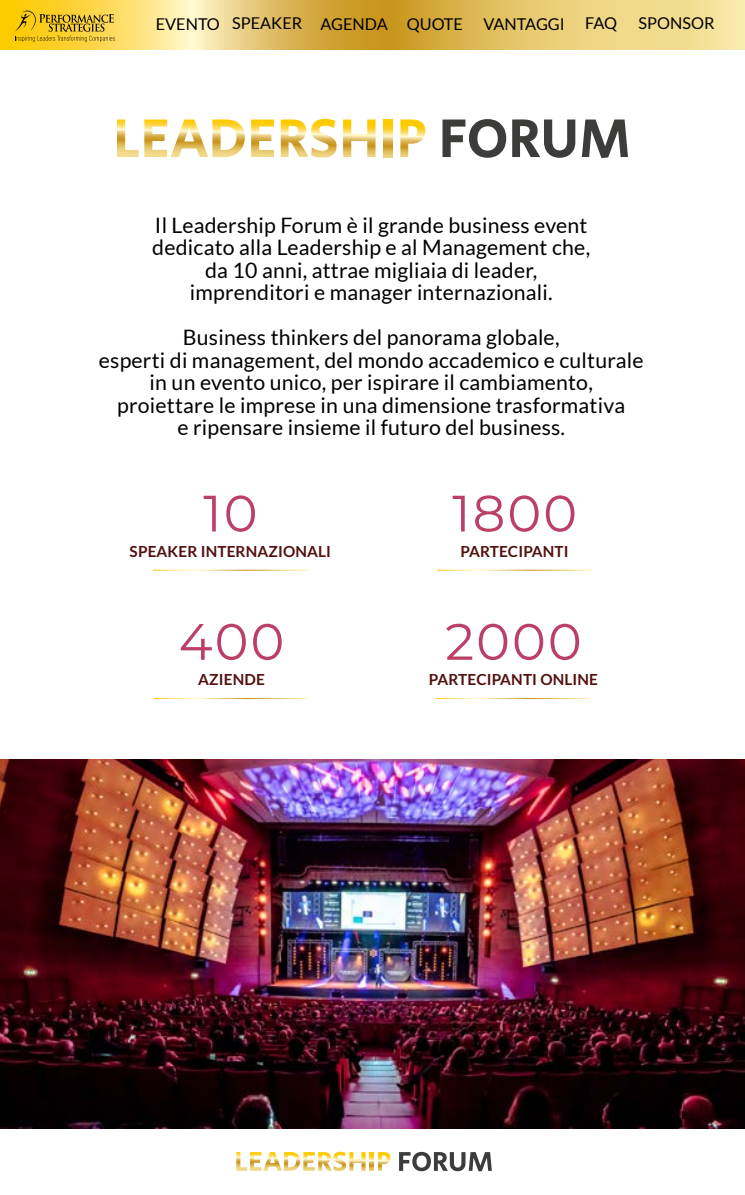
<style>
.page{position:relative;width:745px;height:1195px;background:#fff}
.page>*{position:absolute;margin:0;border:0;box-sizing:border-box;transform-origin:0 0}
.t1{font:51px "Montserrat";letter-spacing:.04em;color:#bc4065}
.t2{font:21.25px/22.5px "Lato";letter-spacing:.01em;color:#000;text-align:center}
.t3{font:16.25px "Lato";color:#000}
.t4{font:16.25px "Lato";letter-spacing:-.02em;color:#000}
.t5{font:700 15.25px "Lato";letter-spacing:.01em;color:#53110f}
</style>
<div class="page">
<svg style="left:117px;top:119px;width:128px;height:38px"></svg>
<svg style="left:251px;top:119px;width:23px;height:38px"></svg>
<svg style="left:280px;top:119px;width:56px;height:38px"></svg>
<svg style="left:343px;top:119px;width:32px;height:38px"></svg>
<svg style="left:383px;top:119px;width:9px;height:38px"></svg>
<svg style="left:400px;top:119px;width:25px;height:38px"></svg>
<svg style="left:442px;top:119px;width:64px;height:39px"></svg>
<svg style="left:512px;top:119px;width:63px;height:39px"></svg>
<svg style="left:581px;top:119px;width:46px;height:39px"></svg>
<img style="left:0;top:759px;width:744px;height:369px">
<svg style="left:236px;top:1151px;width:129px;height:19px"></svg>
<svg style="left:369px;top:1152px;width:4px;height:18px"></svg>
<svg style="left:378px;top:1152px;width:12px;height:18px"></svg>
<svg style="left:399px;top:1151px;width:92px;height:19px"></svg>
<svg style="left:0;top:0;width:744px;height:50px;background:#e8c869"></svg>
<svg style="left:15px;top:10px;width:100px;height:32px;background:#d4b028"></svg>
<p class="t3" style="left:156px;top:15px;width:308px">EVENTO SPEAKER AGENDA QUOTE</p>
<p class="t4" style="left:483px;top:15px;width:135px">VANTAGGI FAQ</p>
<p class="t3" style="left:638px;top:14px;width:77px">SPONSOR</p>
<p class="t2" style="left:152px;top:213px;width:439px">Il Leadership Forum è il grande business event dedicato alla Leadership e al Management che, da 10 anni, attrae migliaia di leader, imprenditori e manager internazionali.</p>
<p class="t2" style="left:99px;top:326px;width:546px">Business thinkers del panorama globale,<br>esperti di management, del mondo accademico e culturale in un evento unico, per ispirare il cambiamento, proiettare le imprese in una dimensione trasformativa<br>e ripensare insieme il futuro del business.</p>
<h1 class="t1" style="left:203px;top:478px;width:56px">10</h1>
<p class="t5" style="left:129px;top:542px;width:203px">SPEAKER INTERNAZIONALI</p>
<h1 class="t1" style="left:179px;top:606px;width:107px">400</h1>
<p class="t5" style="left:198px;top:670px;width:68px">AZIENDE</p>
<h1 class="t1" style="left:452px;top:478px;width:126px">1800</h1>
<p class="t5" style="left:460px;top:542px;width:110px">PARTECIPANTI</p>
<h1 class="t1" style="left:445px;top:606px;width:138px">2000</h1>
<p class="t5" style="left:428px;top:670px;width:170px">PARTECIPANTI ONLINE</p>
</div>
